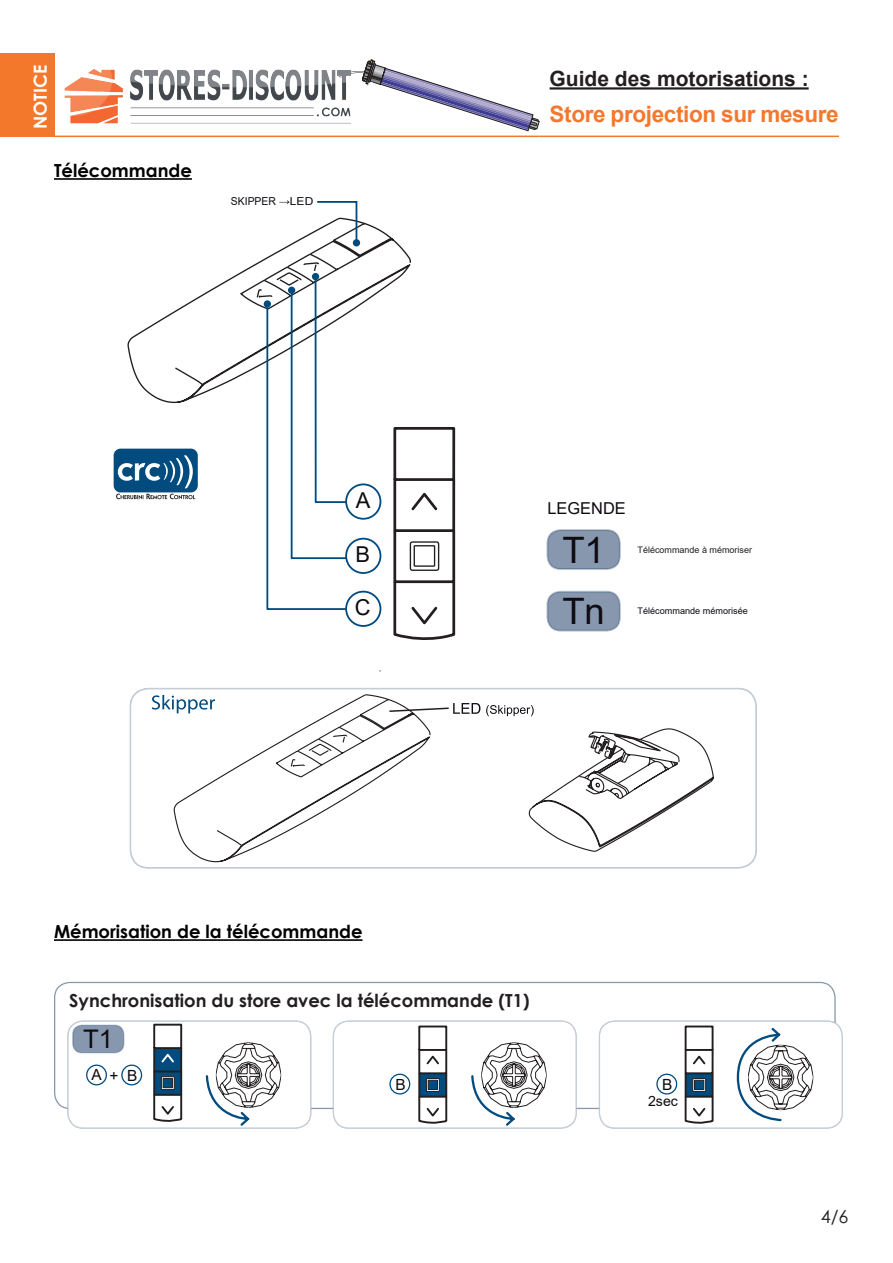
<style>
.page{position:relative;width:893px;height:1263px;background:#fff}
.page>*{position:absolute;margin:0;border:0;box-sizing:border-box;transform-origin:0 0}
.t1{font:36.45px/61.7px "Arial";color:#0e0b11}
.t2{font:25.65px "Arial";color:#0e0b11}
.t3{font:700 22.5px "Arial";letter-spacing:-.015em;color:#f4782c}
.t4{font:21.9px "Arial";color:#0e0b11}
.t5{font:700 21px "Arial";color:#231f20}
.t6{font:700 18px "Century Gothic";color:#231f20}
.t7{font:700 18px "Century Gothic";color:#000001}
.t8{font:700 18px "Century Gothic";color:#fff}
.t9{font:18px "Century Gothic";color:#231f20}
.t10{font:16.35px "Arial";color:#0e0b11}
.t11{font:15.45px "Arial";color:#0e0b11}
.t12{font:14.1px "Arial";color:#0e0b11}
.t13{font:10.95px "Arial";color:#0e0b11;scale:.95 1}
.t14{font:10.95px "Arial";color:#0e0b11;scale:1.1 1}
.t15{font:9.15px "Arial";color:#0e0b11}
.t16{font:9px "Arial";color:#231f20}
</style>
<div class="page">
<hr style="left:550px;top:87px;width:259px;height:3px;background:#231f20">
<hr style="left:54px;top:136px;width:785px;height:1px;background:#f4782c">
<div style="left:0;top:53px;width:54px;height:84px;background:#f4782c"></div>
<svg style="left:323px;top:59px;width:228px;height:79px"></svg>
<img style="left:64px;top:67px;width:289px;height:59px">
<svg style="left:127px;top:231px;width:284px;height:173px"></svg>
<div style="left:264px;top:300px;width:7px;height:8px;background:#014b7f;border-radius:50%"></div>
<div style="left:345px;top:591px;width:36px;height:36px;border:2px solid #014b7f;border-radius:50%"></div>
<div style="left:114px;top:449px;width:84px;height:43px;background:#014b7f;border-radius:7px"></div>
<svg style="left:118px;top:455px;width:75px;height:33px"></svg>
<svg style="left:116px;top:494px;width:79px;height:5px"></svg>
<svg style="left:393px;top:427px;width:63px;height:213px"></svg>
<div style="left:410px;top:542px;width:29px;height:28px;background:linear-gradient(to bottom,#fff,#fff);border-radius:2px"></div>
<div style="left:410px;top:541px;width:29px;height:30px;border:1px solid #231f20;border-radius:2px"></div>
<div style="left:414px;top:546px;width:21px;height:20px;background:#fff"></div>
<div style="left:414px;top:545px;width:21px;height:22px;border:1px solid #231f20"></div>
<svg style="left:266px;top:200px;width:116px;height:411px"></svg>
<svg style="left:546px;top:529px;width:75px;height:41px;background:#8f9fb4"></svg>
<svg style="left:546px;top:591px;width:75px;height:40px;background:#8e9eb3"></svg>
<hr style="left:54px;top:178px;width:138px;height:2px;background:#000001">
<hr style="left:54px;top:939px;width:309px;height:2px;background:#000001">
<svg style="left:54px;top:982px;width:782px;height:127px"></svg>
<svg style="left:333px;top:1020px;width:244px;height:109px"></svg>
<div style="left:426px;top:1078px;width:14px;height:14px;border:1px solid #231f20"></div>
<div style="left:428px;top:1080px;width:9px;height:9px;background:#014b7f"></div>
<div style="left:428px;top:1080px;width:10px;height:10px;border:1px solid #231f20"></div>
<svg style="left:599px;top:1020px;width:244px;height:109px"></svg>
<div style="left:692px;top:1078px;width:14px;height:14px;border:1px solid #231f20"></div>
<div style="left:694px;top:1080px;width:10px;height:9px;background:#014b7f"></div>
<div style="left:694px;top:1080px;width:10px;height:10px;border:1px solid #231f20"></div>
<div style="left:390px;top:1074px;width:20px;height:20px;background:#fff;border-radius:50%"></div>
<div style="left:389px;top:1074px;width:21px;height:20px;border:1px solid #014b7f;border-radius:50%"></div>
<div style="left:657px;top:1074px;width:20px;height:20px;background:#fff;border-radius:50%"></div>
<div style="left:656px;top:1074px;width:21px;height:20px;border:1px solid #014b7f;border-radius:50%"></div>
<svg style="left:67px;top:1020px;width:244px;height:109px"></svg>
<div style="left:161px;top:1076px;width:14px;height:14px;border:1px solid #231f20"></div>
<div style="left:163px;top:1078px;width:9px;height:10px;background:#014b7f"></div>
<div style="left:163px;top:1078px;width:10px;height:10px;border:1px solid #231f20"></div>
<svg style="left:130px;top:689px;width:626px;height:179px"></svg>
<svg style="left:173px;top:693px;width:542px;height:170px"></svg>
<svg style="left:486px;top:705px;width:48px;height:11px"></svg>
<svg style="left:388px;top:703px;width:92px;height:11px"></svg>
<svg style="left:152px;top:695px;width:63px;height:18px"></svg>
<p class="t8" style="left:27px;top:129px;width:66px;rotate:-90deg">NOTICE</p>
<p class="t7" style="left:54px;top:157px;width:139px">Télécommande</p>
<p class="t13" style="left:231px;top:194px;width:49px">SKIPPER</p>
<p class="t14" style="left:290px;top:194px;width:23px">LED</p>
<p class="t4" style="left:356px;top:485px;width:16px">A</p>
<p class="t4" style="left:355px;top:539px;width:16px">B</p>
<p class="t4" style="left:355px;top:592px;width:17px">C</p>
<p class="t5" style="left:550px;top:64px;width:261px">Guide des motorisations :</p>
<p class="t3" style="left:550px;top:98px;width:291px">Store projection sur mesure</p>
<p class="t10" style="left:547px;top:497px;width:80px">LEGENDE</p>
<h1 class="t1" style="left:562px;top:519px;width:44px">T1<br>Tn</h1>
<p class="t16" style="left:637px;top:543px;width:116px">Télécommande à mémoriser</p>
<p class="t15" style="left:637px;top:605px;width:112px">Télécommande mémorisée</p>
<p class="t7" style="left:54px;top:918px;width:310px">Mémorisation de la télécommande</p>
<p class="t6" style="left:69px;top:987px;width:462px">Synchronisation du store avec la télécommande (T1)</p>
<h2 class="t2" style="left:83px;top:1022px;width:31px">T1</h2>
<p class="t11" style="left:92px;top:1064px;width:47px">A+B</p>
<p class="t11" style="left:395px;top:1073px;width:12px">B</p>
<p class="t11" style="left:662px;top:1073px;width:12px">B</p>
<p class="t12" style="left:648px;top:1091px;width:31px">2sec</p>
<p class="t9" style="left:821px;top:1203px;width:29px">4/6</p>
</div>
